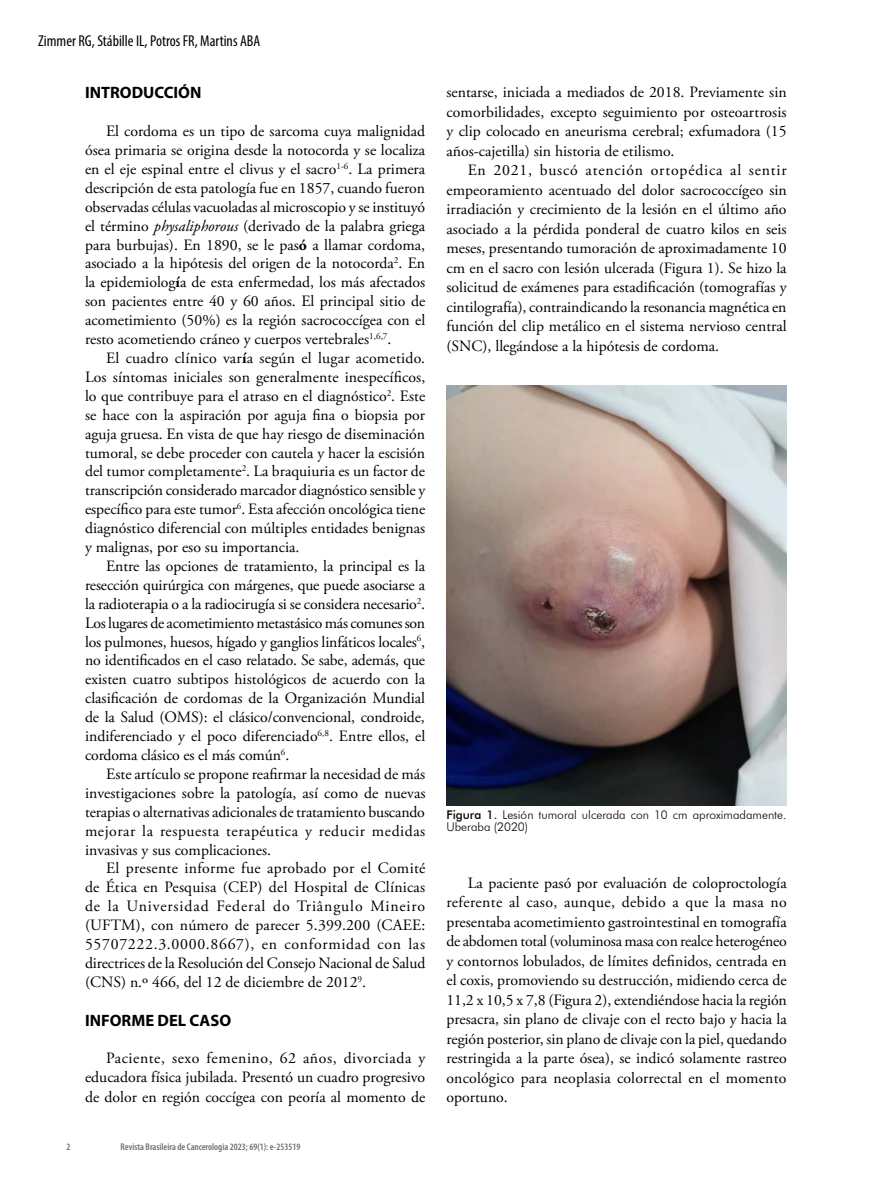
<style>
.page{position:relative;width:893px;height:1191px;background:#fff}
.page>*{position:absolute;margin:0;border:0;box-sizing:border-box;transform-origin:0 0}
.t1{font:700 16.5px "Myriad Pro";color:#000}
.t2{font:15.75px/18.9px "Adobe Garamond Pro";color:#000;text-align:justify}
.t3{font:condensed 15.75px "Myriad Pro";color:#000}
.t4{font:300 12px/12px "Futura BT";color:#000}
.t5{font:600 condensed 9.75px "Myriad Pro";color:#6d6e71}
.s1{font-style:italic}
.s2{font-weight:700}
.s3{font-weight:500}
</style>
<div class="page">
<img style="left:446px;top:386px;width:341px;height:419px">
<p class="t3" style="left:38px;top:31px;width:223px">Zimmer RG, Stábille IL, Potros FR, Martins ABA</p>
<p class="t1" style="left:85px;top:82px;width:118px">INTRODUCCIÓN</p>
<p class="t2" style="left:85px;top:122px;width:342px;text-indent:21px">El cordoma es un tipo de sarcoma cuya malignidad ósea primaria se origina desde la notocorda y se localiza en el eje espinal entre el clivus y el sacro<sup>1-6</sup>. La primera descripción de esta patología fue en 1857, cuando fueron observadas células vacuoladas al microscopio y se instituyó el término <span class="s1">physaliphorous</span> (derivado de la palabra griega para burbujas). En 1890, se le pas<span class="s2">ó</span> a llamar cordoma, asociado a la hipótesis del origen de la notocorda<sup>2</sup>. En la epidemiolog<span class="s2">í</span>a de esta enfermedad, los más afectados son pacientes entre 40 y 60 años. El principal sitio de acometimiento (50%) es la región sacrococcígea con el resto acometiendo cráneo y cuerpos vertebrales<sup>1,6,7</sup>.</p>
<p class="t2" style="left:85px;top:349px;width:342px;text-indent:21px">El cuadro clínico var<span class="s2">í</span>a según el lugar acometido.<br>Los síntomas iniciales son generalmente inespecíficos, lo que contribuye para el atraso en el diagnóstico<sup>2</sup>. Este se hace con la aspiración por aguja fina o biopsia por aguja gruesa. En vista de que hay riesgo de diseminación tumoral, se debe proceder con cautela y hacer la escisión del tumor completamente<sup>2</sup>. La braquiuria es un factor de transcripción considerado marcador diagnóstico sensible y específico para este tumor<sup>6</sup>. Esta afección oncológica tiene diagnóstico diferencial con múltiples entidades benignas y malignas, por eso su importancia.</p>
<p class="t2" style="left:85px;top:557px;width:342px;text-indent:21px">Entre las opciones de tratamiento, la principal es la resección quirúrgica con márgenes, que puede asociarse a la radioterapia o a la radiocirugía si se considera necesario<sup>2</sup>.<br>Los lugares de acometimiento metastásico más comunes son los pulmones, huesos, hígado y ganglios linfáticos locales<sup>6</sup>, no identificados en el caso relatado. Se sabe, además, que existen cuatro subtipos histológicos de acuerdo con la clasificación de cordomas de la Organización Mundial de la Salud (OMS): el clásico/convencional, condroide, indiferenciado y el poco diferenciado<sup>6,8</sup>. Entre ellos, el cordoma clásico es el más común<sup>6</sup>.</p>
<p class="t2" style="left:85px;top:765px;width:342px;text-indent:21px">Este artículo se propone reafirmar la necesidad de más investigaciones sobre la patología, así como de nuevas terapias o alternativas adicionales de tratamiento buscando mejorar la respuesta terapéutica y reducir medidas invasivas y sus complicaciones.</p>
<p class="t2" style="left:85px;top:859px;width:342px;text-indent:21px">El presente informe fue aprobado por el Comité de Ética en Pesquisa (CEP) del Hospital de Clínicas de la Universidad Federal do Triângulo Mineiro (UFTM), con número de parecer 5.399.200 (CAEE:<br>55707222.3.0000.8667), en conformidad con las directrices de la Resolución del Consejo Nacional de Salud (CNS) n.º 466, del 12 de diciembre de 2012<sup>9</sup>.</p>
<p class="t1" style="left:85px;top:1009px;width:148px">INFORME DEL CASO</p>
<p class="t2" style="left:85px;top:1049px;width:342px;text-indent:21px">Paciente, sexo femenino, 62 años, divorciada y educadora física jubilada. Presentó un cuadro progresivo de dolor en región coccígea con peoría al momento de</p>
<p class="t5" style="left:67px;top:1141px;width:5px">2</p>
<p class="t5" style="left:121px;top:1141px;width:181px">Revista Brasileira de Cancerologia 2023; 69(1): e-253519</p>
<p class="t2" style="left:446px;top:83px;width:342px;line-height:19.5px">sentarse, iniciada a mediados de 2018. Previamente sin comorbilidades, excepto seguimiento por osteoartrosis y clip colocado en aneurisma cerebral; exfumadora (15 años-cajetilla) sin historia de etilismo.</p>
<p class="t2" style="left:446px;top:161px;width:342px;line-height:19.5px;text-indent:21px">En 2021, buscó atención ortopédica al sentir empeoramiento acentuado del dolor sacrococcígeo sin irradiación y crecimiento de la lesión en el último año asociado a la pérdida ponderal de cuatro kilos en seis meses, presentando tumoración de aproximadamente 10 cm en el sacro con lesión ulcerada (Figura 1). Se hizo la solicitud de exámenes para estadificación (tomografías y cintilografía), contraindicando la resonancia magnética en función del clip metálico en el sistema nervioso central (SNC), llegándose a la hipótesis de cordoma.</p>
<p class="t4" style="left:446px;top:809px;width:342px"><span class="s3">Figura 1.</span> Lesión tumoral ulcerada con 10 cm aproximadamente.<br>Uberaba (2020)</p>
<p class="t2" style="left:446px;top:873px;width:342px;line-height:19.5px;text-indent:21px">La paciente pasó por evaluación de coloproctología referente al caso, aunque, debido a que la masa no presentaba acometimiento gastrointestinal en tomografía de abdomen total (voluminosa masa con realce heterogéneo y contornos lobulados, de límites definidos, centrada en el coxis, promoviendo su destrucción, midiendo cerca de 11,2 x 10,5 x 7,8 (Figura 2), extendiéndose hacia la región presacra, sin plano de clivaje con el recto bajo y hacia la región posterior, sin plano de clivaje con la piel, quedando restringida a la parte ósea), se indicó solamente rastreo oncológico para neoplasia colorrectal en el momento oportuno.</p>
</div>
